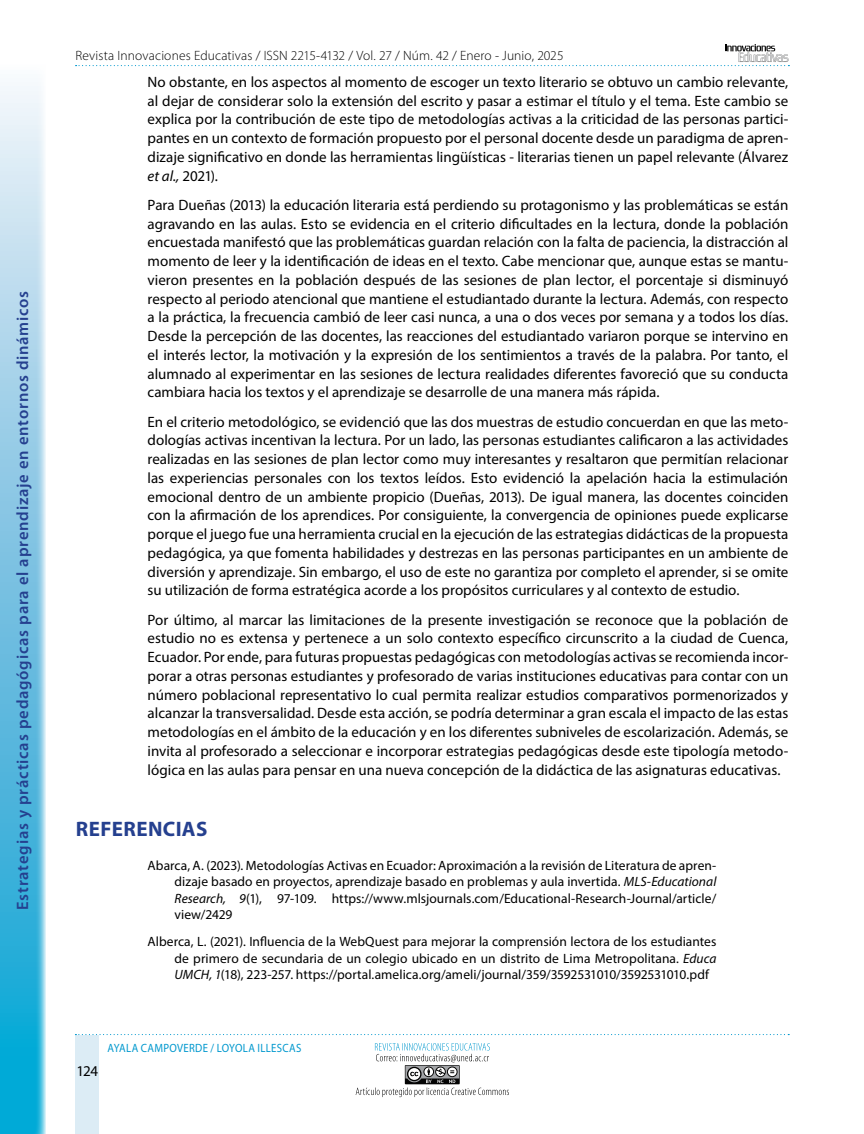
<style>
.page{position:relative;width:864px;height:1134px;background:#fff}
.page>*{position:absolute;margin:0;border:0;box-sizing:border-box;transform-origin:0 0}
.t1{font:700 21px "Myriad Pro";letter-spacing:.02em;color:#25408f}
.t2{font:600 16.5px "Myriad Pro";letter-spacing:.045em;color:#25408f}
.t3{font:15px/18.8px "Myriad Pro";color:#000;text-align:justify}
.t4{font:13.5px/16.5px "Myriad Pro";color:#000;text-align:justify}
.t5{font:300 13.5px "Myriad Pro";letter-spacing:.01em;color:#000}
.t6{font:12px "Myriad Pro";letter-spacing:.03em;color:#0098ce;scale:.9 1}
.s1{font-style:italic}
</style>
<div class="page">
<svg style="left:76px;top:44px;width:713px;height:22px"></svg>
<div style="left:76px;top:1035px;width:23px;height:99px;background:#dcecf5"></div>
<svg style="left:75px;top:1034px;width:714px;height:1px"></svg>
<svg style="left:356px;top:1043px;width:153px;height:54px"></svg>
<svg style="left:0;top:86px;width:46px;height:1048px;background:#7cc8e4"></svg>
<p class="t2" style="left:12px;top:910px;width:621px;rotate:-90deg">Estrategias y prácticas pedagógicas para el aprendizaje en entornos dinámicos</p>
<p class="t5" style="left:76px;top:47px;width:490px">Revista Innovaciones Educativas / ISSN 2215-4132 / Vol. 27 / Núm. 42 / Enero - Junio, 2025</p>
<p class="t3" style="left:148px;top:72px;width:642px">No obstante, en los aspectos al momento de escoger un texto literario se obtuvo un cambio relevante, al dejar de considerar solo la extensión del escrito y pasar a estimar el título y el tema. Este cambio se explica por la contribución de este tipo de metodologías activas a la criticidad de las personas partici&shy;pantes en un contexto de formación propuesto por el personal docente desde un paradigma de apren&shy;dizaje significativo en donde las herramientas lingüísticas - literarias tienen un papel relevante (Álvarez <span class="s1">et al.,</span> 2021).</p>
<p class="t3" style="left:148px;top:195px;width:642px">Para Dueñas (2013) la educación literaria está perdiendo su protagonismo y las problemáticas se están agravando en las aulas. Esto se evidencia en el criterio dificultades en la lectura, donde la población encuestada manifestó que las problemáticas guardan relación con la falta de paciencia, la distracción al momento de leer y la identificación de ideas en el texto. Cabe mencionar que, aunque estas se mantu&shy;vieron presentes en la población después de las sesiones de plan lector, el porcentaje si disminuyó respecto al periodo atencional que mantiene el estudiantado durante la lectura. Además, con respecto a la práctica, la frecuencia cambió de leer casi nunca, a una o dos veces por semana y a todos los días.<br>Desde la percepción de las docentes, las reacciones del estudiantado variaron porque se intervino en el interés lector, la motivación y la expresión de los sentimientos a través de la palabra. Por tanto, el alumnado al experimentar en las sesiones de lectura realidades diferentes favoreció que su conducta cambiara hacia los textos y el aprendizaje se desarrolle de una manera más rápida.</p>
<p class="t3" style="left:148px;top:412px;width:642px">En el criterio metodológico, se evidenció que las dos muestras de estudio concuerdan en que las meto&shy;dologías activas incentivan la lectura. Por un lado, las personas estudiantes calificaron a las actividades realizadas en las sesiones de plan lector como muy interesantes y resaltaron que permitían relacionar las experiencias personales con los textos leídos. Esto evidenció la apelación hacia la estimulación emocional dentro de un ambiente propicio (Dueñas, 2013). De igual manera, las docentes coinciden con la afirmación de los aprendices. Por consiguiente, la convergencia de opiniones puede explicarse porque el juego fue una herramienta crucial en la ejecución de las estrategias didácticas de la propuesta pedagógica, ya que fomenta habilidades y destrezas en las personas participantes en un ambiente de diversión y aprendizaje. Sin embargo, el uso de este no garantiza por completo el aprender, si se omite su utilización de forma estratégica acorde a los propósitos curriculares y al contexto de estudio.</p>
<p class="t3" style="left:148px;top:610px;width:642px">Por último, al marcar las limitaciones de la presente investigación se reconoce que la población de estudio no es extensa y pertenece a un solo contexto específico circunscrito a la ciudad de Cuenca, Ecuador. Por ende, para futuras propuestas pedagógicas con metodologías activas se recomienda incor&shy;porar a otras personas estudiantes y profesorado de varias instituciones educativas para contar con un número poblacional representativo lo cual permita realizar estudios comparativos pormenorizados y alcanzar la transversalidad. Desde esta acción, se podría determinar a gran escala el impacto de las estas metodologías en el ámbito de la educación y en los diferentes subniveles de escolarización. Además, se invita al profesorado a seleccionar e incorporar estrategias pedagógicas desde este tipología metodo&shy;lógica en las aulas para pensar en una nueva concepción de la didáctica de las asignaturas educativas.</p>
<h1 class="t1" style="left:76px;top:815px;width:133px">REFERENCIAS</h1>
<p class="t4" style="left:175px;top:857px;width:543px;text-indent:-27px">Abarca, A. (2023). Metodologías Activas en Ecuador: Aproximación a la revisión de Literatura de apren&shy;dizaje basado en proyectos, aprendizaje basado en problemas y aula invertida. <span class="s1">MLS-Educational Research, 9</span>(1), 97-109. https://www.mlsjournals.com/Educational-Research-Journal/article/ view/2429</p>
<p class="t4" style="left:175px;top:933px;width:543px;text-indent:-27px">Alberca, L. (2021). Influencia de la WebQuest para mejorar la comprensión lectora de los estudiantes de primero de secundaria de un colegio ubicado en un distrito de Lima Metropolitana. <span class="s1">Educa UMCH, 1</span>(18), 223-257. https://portal.amelica.org/ameli/journal/359/3592531010/3592531010.pdf</p>
<p class="t3" style="left:77px;top:1061px;width:23px">124</p>
<p class="t6" style="left:108px;top:1040px;width:217px">AYALA CAMPOVERDE / LOYOLA ILLESCAS</p>
</div>
